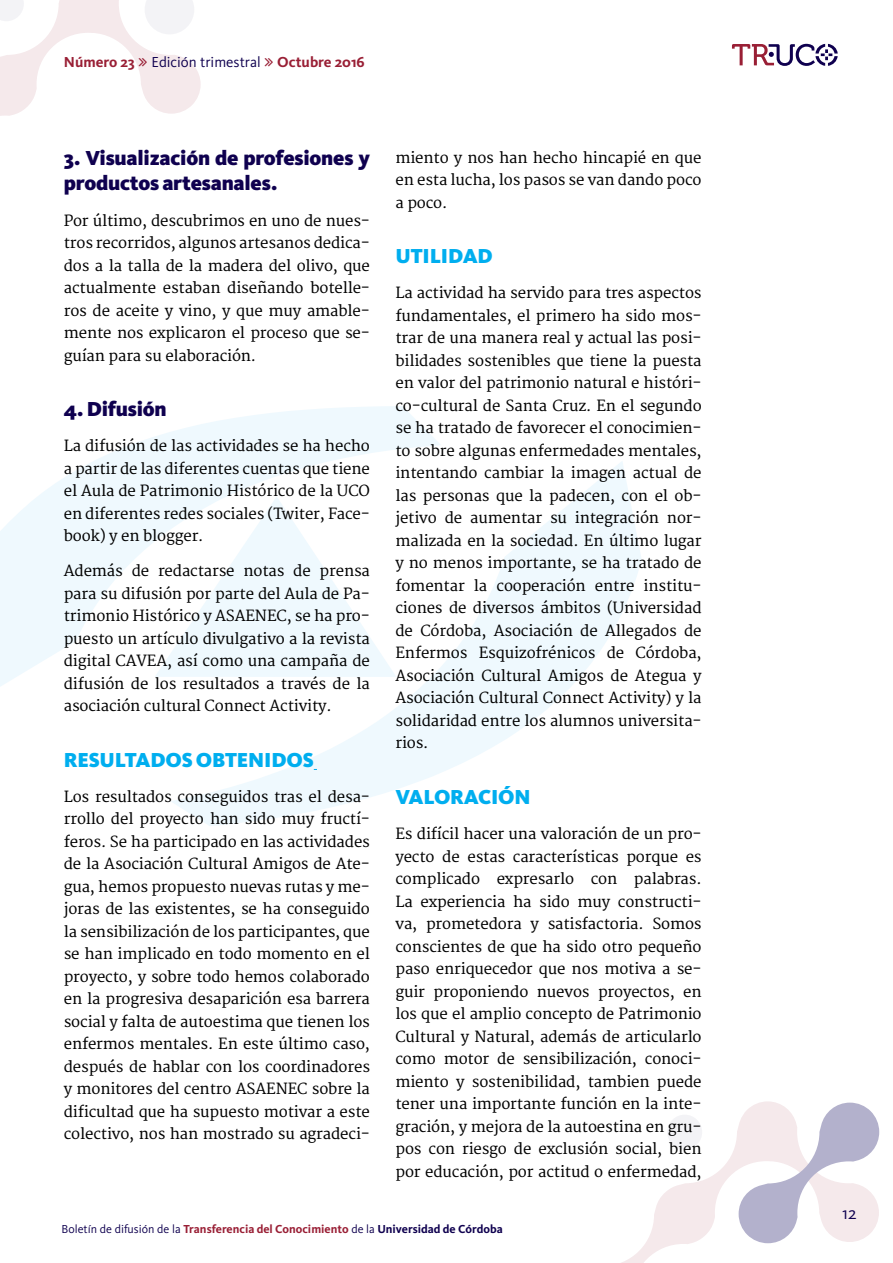
<style>
.page{position:relative;width:893px;height:1263px;background:#fff}
.page>*{position:absolute;margin:0;border:0;box-sizing:border-box;transform-origin:0 0}
.t1{font:900 21px/25.5px "Kievit OT";letter-spacing:-.01em;color:#0f004f}
.t2{font:900 21px "Kievit OT";letter-spacing:-.01em;color:#00aeef}
.t3{font:18px "Kievit OT";color:#0f004f}
.t4{font:15px/22.5px "Merriweather";letter-spacing:-.01em;color:#000;text-align:justify}
.t5{font:700 15px "Kievit OT";color:#991f35}
.t6{font:700 12px "Kievit OT";color:#991f35}
.s1{font-weight:400;color:#0f004f}
.s2{color:#0f004f}
</style>
<div class="page">
<svg style="left:0;top:406px;width:642px;height:420px"></svg>
<svg style="left:621px;top:1101px;width:150px;height:162px"></svg>
<svg style="left:739px;top:1102px;width:140px;height:141px"></svg>
<svg style="left:732px;top:44px;width:106px;height:22px"></svg>
<svg style="left:0;top:0;width:201px;height:116px"></svg>
<p class="t5" style="left:64px;top:53px;width:302px">Número 23 <span class="s1">Edición trimestral</span> Octubre 2016</p>
<h1 class="t1" style="left:64px;top:145px;width:308px">3. Visualización de profesiones y productos artesanales.</h1>
<p class="t4" style="left:64px;top:210px;width:308px">Por último, descubrimos en uno de nues&shy;tros recorridos, algunos artesanos dedica&shy;dos a la talla de la madera del olivo, que actualmente estaban diseñando botelle&shy;ros de aceite y vino, y que muy amable&shy;mente nos explicaron el proceso que se&shy;guían para su elaboración.</p>
<h1 class="t1" style="left:64px;top:396px;width:105px">4. Difusión</h1>
<p class="t4" style="left:64px;top:435px;width:308px">La difusión de las actividades se ha hecho a partir de las diferentes cuentas que tiene el Aula de Patrimonio Histórico de la UCO en diferentes redes sociales (Twiter, Face&shy;book) y en blogger.</p>
<p class="t4" style="left:64px;top:560px;width:308px">Además de redactarse notas de prensa para su difusión por parte del Aula de Pa&shy;trimonio Histórico y ASAENEC, se ha pro&shy;puesto un artículo divulgativo a la revista digital CAVEA, así como una campaña de difusión de los resultados a través de la asociación cultural Connect Activity.</p>
<h1 class="t2" style="left:64px;top:747px;width:252px">RESULTADOS OBTENIDOS</h1>
<p class="t4" style="left:64px;top:786px;width:308px">Los resultados conseguidos tras el desa&shy;rrollo del proyecto han sido muy fructí&shy;feros. Se ha participado en las actividades de la Asociación Cultural Amigos de Ate&shy;gua, hemos propuesto nuevas rutas y me&shy;joras de las existentes, se ha conseguido la sensibilización de los participantes, que se han implicado en todo momento en el proyecto, y sobre todo hemos colaborado en la progresiva desaparición esa barrera social y falta de autoestima que tienen los enfermos mentales. En este último caso, después de hablar con los coordinadores y monitores del centro ASAENEC sobre la dificultad que ha supuesto motivar a este colectivo, nos han mostrado su agradeci-</p>
<p class="t4" style="left:395px;top:147px;width:308px">miento y nos han hecho hincapié en que en esta lucha, los pasos se van dando poco a poco.</p>
<h1 class="t2" style="left:395px;top:243px;width:99px">UTILIDAD</h1>
<p class="t4" style="left:395px;top:282px;width:308px">La actividad ha servido para tres aspectos fundamentales, el primero ha sido mos&shy;trar de una manera real y actual las posi&shy;bilidades sostenibles que tiene la puesta en valor del patrimonio natural e históri&shy;co-cultural de Santa Cruz. En el segundo se ha tratado de favorecer el conocimien&shy;to sobre algunas enfermedades mentales, intentando cambiar la imagen actual de las personas que la padecen, con el ob&shy;jetivo de aumentar su integración nor&shy;malizada en la sociedad. En último lugar y no menos importante, se ha tratado de fomentar la cooperación entre institu&shy;ciones de diversos ámbitos (Universidad de Córdoba, Asociación de Allegados de Enfermos Esquizofrénicos de Córdoba, Asociación Cultural Amigos de Ategua y Asociación Cultural Connect Activity) y la solidaridad entre los alumnos universita&shy;rios.</p>
<h1 class="t2" style="left:395px;top:784px;width:137px">VALORACIÓN</h1>
<p class="t4" style="left:395px;top:823px;width:308px">Es difícil hacer una valoración de un pro&shy;yecto de estas características porque es complicado expresarlo con palabras.<br>La experiencia ha sido muy constructi&shy;va, prometedora y satisfactoria. Somos conscientes de que ha sido otro pequeño paso enriquecedor que nos motiva a se&shy;guir proponiendo nuevos proyectos, en los que el amplio concepto de Patrimonio Cultural y Natural, además de articularlo como motor de sensibilización, conoci&shy;miento y sostenibilidad, tambien puede tener una importante función en la inte&shy;gración, y mejora de la autoestina en gru&shy;pos con riesgo de exclusión social, bien por educación, por actitud o enfermedad,</p>
<p class="t6" style="left:62px;top:1222px;width:443px"><span class="s1">Boletín de difusión de la</span> Transferencia del Conocimiento <span class="s1">de la</span> <span class="s2">Universidad de Córdoba</span></p>
<p class="t3" style="left:842px;top:1202px;width:16px">12</p>
</div>
